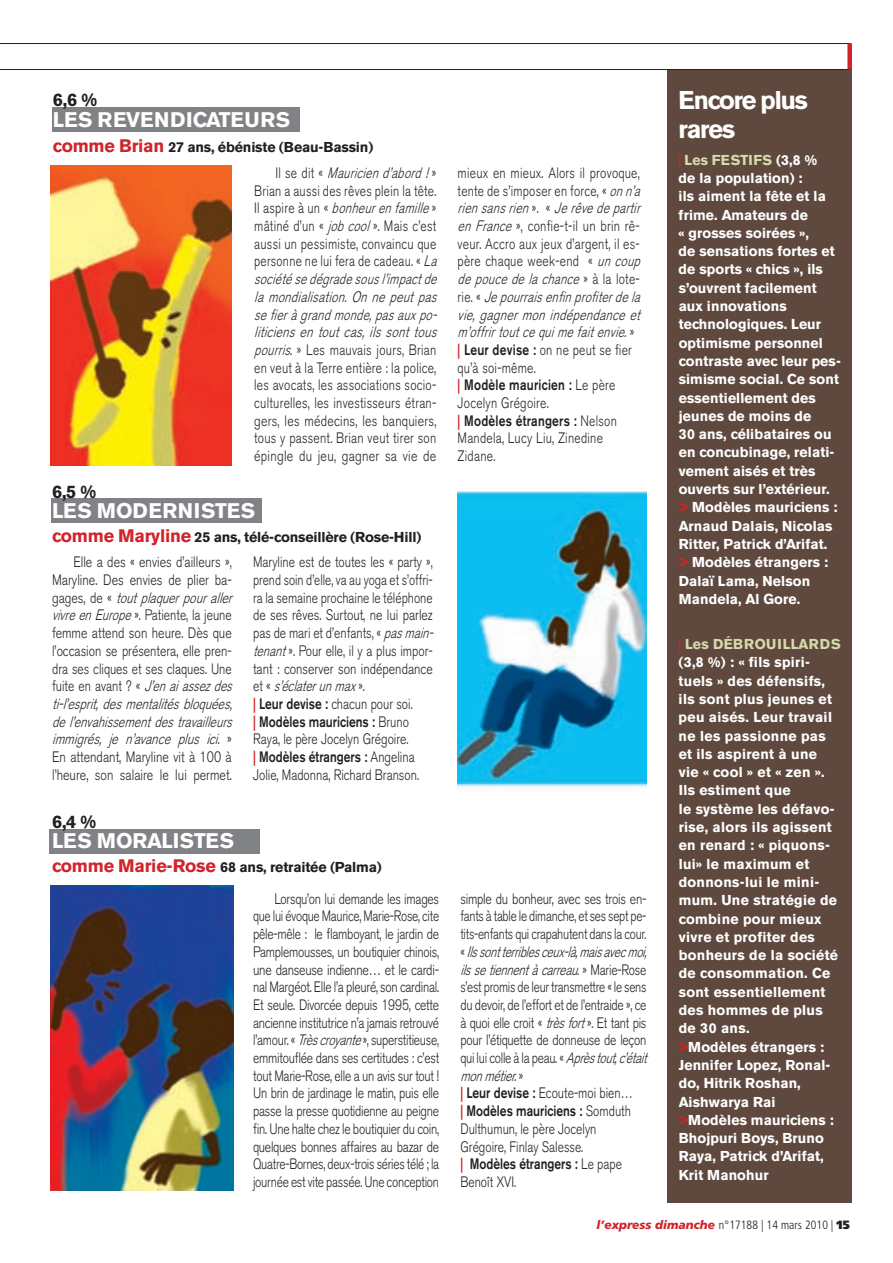
<style>
.page{position:relative;width:893px;height:1263px;background:#fff}
.page>*{position:absolute;margin:0;border:0;box-sizing:border-box;transform-origin:0 0}
.t1{font:700 25.5px/28.5px "Akzidenz Grotesk BE";color:#fff}
.t2{font:700 21px "Akzidenz Grotesk BE";letter-spacing:.03em;color:#fff}
.t3{font:700 21px "Akzidenz Grotesk BE";letter-spacing:-.015em;color:#fff}
.t4{font:700 18px "Akzidenz Grotesk BE";color:#231f20}
.t5{font:300 15px/17.7px "Akzidenz Grotesk BE";color:#231f20;text-align:justify;scale:.8 1}
.t6{font:300 15px/17.7px "Akzidenz Grotesk BE";letter-spacing:.02em;color:#231f20;scale:.8 1}
.t7{font:300 15px/17.7px "Akzidenz Grotesk BE";letter-spacing:-.02em;color:#231f20;scale:.81 1}
.t8{font:300 15px/17.7px "Akzidenz Grotesk BE";color:#231f20;scale:.82 1}
.t9{font:700 14.25px/18.3px "Akzidenz Grotesk BE";color:#fff}
.t10{font:700 14.25px "Akzidenz Grotesk BE";letter-spacing:-.015em;color:#231f20}
.t11{font:300 condensed 12px "Frutiger";color:#231f20}
.s1{font-size:18px;color:#d1232a}
.s2{font-style:italic}
.s3{font-weight:500;color:#d1232a}
.s4{font-weight:500}
.s5{font-weight:500;font-size:15px;color:#d1232a}
.s6{color:#d7daaa}
.s7{color:#d1232a}
.s8{font-weight:900;font-style:italic;font-stretch:normal;color:#d1232a}
.s9{font-weight:900;font-stretch:normal}
</style>
<div class="page">
<div style="left:51px;top:498px;width:210px;height:25px;background:#808285"></div>
<div style="left:49px;top:829px;width:210px;height:24px;background:#808285"></div>
<div style="left:52px;top:107px;width:247px;height:25px;background:#808285"></div>
<img style="left:51px;top:885px;width:182px;height:305px">
<div style="left:667px;top:70px;width:184px;height:1133px;background:#5f493e"></div>
<img style="left:51px;top:165px;width:181px;height:301px">
<img style="left:457px;top:491px;width:189px;height:297px">
<svg style="left:0;top:43px;width:849px;height:27px"></svg>
<svg style="left:847px;top:44px;width:4px;height:26px"></svg>
<p class="t4" style="left:53px;top:93px;width:46px">6,6 %</p>
<p class="t2" style="left:53px;top:112px;width:239px">LES REVENDICATEURS</p>
<p class="t10" style="left:53px;top:142px;width:322px"><span class="s1">comme Brian</span> 27 ans, ébéniste (Beau-Bassin)</p>
<p class="t6" style="left:254px;top:165px;width:234px;text-indent:21px">I l s e d i t « <span class="s2">Mauriciend’abord!</span>» Brian a aussi des rêves plein la tête.<br>I l a s p i r e à u n « <span class="s2">bonheurenfamille</span>» mâtiné d’un « <span class="s2">jobcool</span>». Mais c’est aussi un pessimiste, convaincu que personne ne lui fera de cadeau. « <span class="s2">La sociétésedégradesousl’impactde la mondialisation. On ne peut pas sefieràgrandmonde,pasauxpo&shy;liticiens en tout cas, ils sont tous pourris</span>. » Les mauvais jours, Brian en veut à la Terre entière : la police, les avocats, les associations socio&shy;culturelles, les investisseurs étran&shy;gers, les médecins, les banquiers, tous y passent. Brian veut tirer son épingle du jeu, gagner sa vie de</p>
<p class="t6" style="left:457px;top:165px;width:234px">mieux en mieux. Alors il provoque, tente de s’imposer en force, « <span class="s2">onn’a riensansrien</span>» . « <span class="s2">Jerêvedepartir en France</span> », confie-t-il un brin rê&shy;veur. Accro aux jeux d’argent, il es&shy;père chaque week-end « <span class="s2">un coup de pouce de la chance</span> » à l a l o t e - r i e . « <span class="s2">Jepourraisenfinprofiterdela vie, gagner mon indépendance et m’offrirtoutcequimefaitenvie.</span>»<br><span class="s3">|</span> <span class="s4">Leur devise :</span> on ne peut se fier qu’à soi-même.<br><span class="s3">|</span> <span class="s4">Modèle mauricien :</span> Le père<br>Jocelyn Grégoire.<br><span class="s3">|</span> <span class="s4">Modèles étrangers :</span> Nelson<br>Mandela, Lucy Liu, Zinedine<br>Zidane.</p>
<p class="t4" style="left:52px;top:485px;width:46px">6,5 %</p>
<p class="t2" style="left:52px;top:503px;width:205px">LES MODERNISTES</p>
<p class="t10" style="left:52px;top:531px;width:370px"><span class="s1">comme Maryline</span> 25 ans, télé-conseillère (Rose-Hill)</p>
<p class="t8" style="left:52px;top:555px;width:225px;text-indent:21px">Elle a des « envies d’ailleurs », Maryline. Des envies de plier ba&shy;g a g e s , d e « <span class="s2">toutplaquerpouraller vivreenEurope</span>». Patiente, la jeune femme attend son heure. Dès que l’occasion se présentera, elle pren&shy;dra ses cliques et ses claques. Une f u i t e e n av a n t ? « <span class="s2">J’enaiassezdes ti-l’esprit,desmentalitésbloquées, del’envahissementdestravailleurs immigrés, je n’avance plus ici.</span> » En attendant, Maryline vit à 100 à l’heure, son salaire le lui permet.</p>
<p class="t5" style="left:253px;top:555px;width:231px;text-align:left">Maryline est de toutes les « party », prend soin d’elle, va au yoga et s’offri&shy;ra la semaine prochaine le téléphone de ses rêves. Surtout, ne lui parlez pas de mari et d’enfants, « <span class="s2">pasmain&shy;tenant</span>». Pour elle, il y a plus impor&shy;tant : conserver son indépendance e t « <span class="s2">s’éclaterunmax</span>» .<br><span class="s3">|</span> <span class="s4">Leur devise :</span> chacun pour soi.<br><span class="s3">|</span> <span class="s4">Modèles mauriciens :</span> Bruno Raya, le père Jocelyn Grégoire.<br><span class="s3">|</span> <span class="s4">Modèles étrangers :</span> Angelina Jolie, Madonna, Richard Branson.</p>
<p class="t4" style="left:52px;top:815px;width:46px">6,4 %</p>
<p class="t3" style="left:52px;top:833px;width:183px">LES MORALISTES</p>
<p class="t10" style="left:52px;top:861px;width:331px"><span class="s1">comme Marie-Rose</span> 68 ans, retraitée (Palma)</p>
<p class="t5" style="left:253px;top:891px;width:234px;text-indent:21px">Lorsqu’on lui demande les images que lui évoque Maurice, Marie-Rose, cite pêle-mêle : le flamboyant, le jardin de Pamplemousses, un boutiquier chinois, une danseuse indienne… et le cardi&shy;nal Margéot. Elle l’a pleuré, son cardinal.<br>Et seule. Divorcée depuis 1995, cette ancienne institutrice n’a jamais retrouvé l’amour. « <span class="s2">Trèscroyante</span>», superstitieuse, emmitouflée dans ses certitudes : c’est tout Marie-Rose, elle a un avis sur tout !<br>Un brin de jardinage le matin, puis elle passe la presse quotidienne au peigne fin. Une halte chez le boutiquier du coin, quelques bonnes affaires au bazar de Quatre-Bornes, deux-trois séries télé ; la journée est vite passée. Une conception</p>
<p class="t7" style="left:460px;top:891px;width:236px">simple du bonheur, avec ses trois en&shy;fants à table le dimanche, et ses sept pe&shy;tits-enfants qui crapahutent dans la cour. « <span class="s2">Ilssontterriblesceux-là,maisavecmoi, ilssetiennentàcarreau</span>. » M a r i e - R o s e s’est promis de leur transmettre « le sens du devoir, de l’effort et de l’entraide », ce à quoi elle croit « <span class="s2">trèsfort</span>». Et tant pis pour l’étiquette de donneuse de leçon q u i l u i co l l e à l a p e a u . « <span class="s2">Aprèstout,c’était monmétier.</span>»<br><span class="s3">|</span> <span class="s4">Leur devise :</span> Ecoute-moi bien…<br><span class="s3">|</span> <span class="s4">Modèles mauriciens :</span> Somduth Dulthumun, le père Jocelyn<br>Grégoire, Finlay Salesse.<br><span class="s3">|</span> <span class="s4">Modèles étrangers :</span> Le pape Benoît XVI.</p>
<p class="t1" style="left:678px;top:88px;width:131px">Encore plus rares</p>
<p class="t9" style="left:678px;top:151px;width:164px"><span class="s5">|</span> <span class="s6">Les FESTIFS</span> (3,8 %<br>de la population) :<br>ils aiment la fête et la frime. Amateurs de<br>« grosses soirées »,<br>de sensations fortes et de sports « chics », ils s’ouvrent facilement aux innovations technologiques. Leur optimisme personnel contraste avec leur pes&shy;simisme social. Ce sont essentiellement des jeunes de moins de<br>30 ans, célibataires ou en concubinage, relati&shy;vement aisés et très ouverts sur l’extérieur. <span class="s7">&gt;</span> Modèles mauriciens :<br>Arnaud Dalais, Nicolas<br>Ritter, Patrick d’Arifat.<br><span class="s7">&gt;</span> Modèles étrangers :<br>Dalaï Lama, Nelson<br>Mandela, Al Gore.</p>
<p class="t9" style="left:678px;top:636px;width:164px"><span class="s5">|</span> <span class="s6">Les DÉBROUILLARDS </span>(3,8 %) : « fils spiri&shy;tuels » des défensifs, ils sont plus jeunes et peu aisés. Leur travail ne les passionne pas et ils aspirent à une vie « cool » et « zen ».<br>Ils estiment que<br>le système les défavo&shy;rise, alors ils agissent en renard : « piquons&shy;lui» le maximum et donnons-lui le mini&shy;mum. Une stratégie de combine pour mieux vivre et profiter des bonheurs de la société de consommation. Ce sont essentiellement des hommes de plus de 30 ans.<br><span class="s7">&gt;</span>Modèles étrangers :<br>Jennifer Lopez, Ronal&shy;do, Hitrik Roshan,<br>Aishwarya Rai <span class="s7">&gt;</span>Modèles mauriciens :<br>Bhojpuri Boys, Bruno<br>Raya, Patrick d’Arifat,<br>Krit Manohur</p>
<p class="t11" style="left:596px;top:1219px;width:255px"><span class="s8">l’express dimanche</span> n°17188 | 14 mars 2010 | <span class="s9">15</span></p>
</div>
